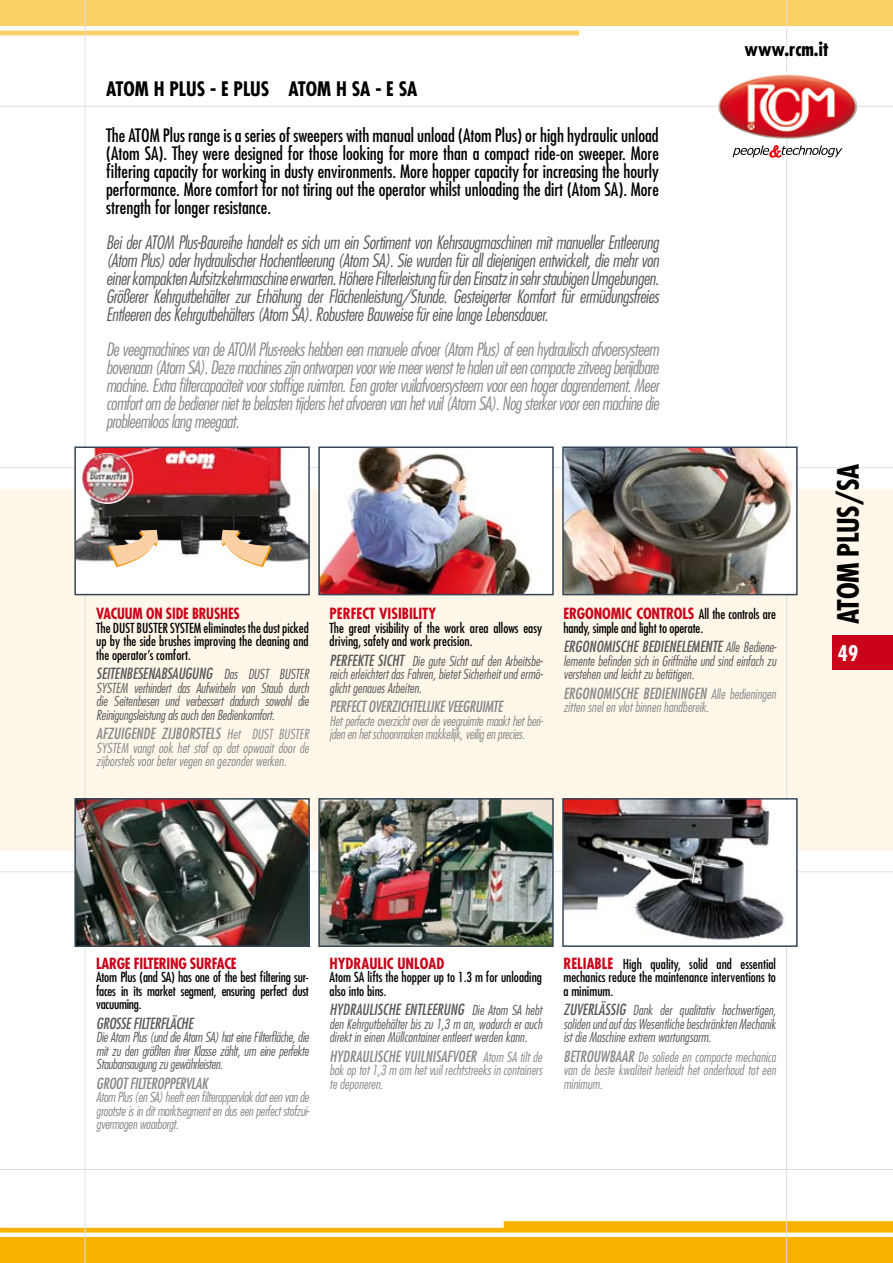
<style>
.page{position:relative;width:893px;height:1263px;background:#fff}
.page>*{position:absolute;margin:0;border:0;box-sizing:border-box;transform-origin:0 0}
.t1{font:700 condensed 28.65px "Futura";color:#000}
.t2{font:700 condensed 21px "Futura";color:#fff}
.t3{font:700 condensed 19.5px "Futura";color:#000}
.t4{font:italic 300 condensed 18px/18px "Futura";letter-spacing:-.02em;color:#58585a;text-align:justify}
.t5{font:italic 300 condensed 18px/18px "Futura";letter-spacing:-.03em;color:#87888a;text-align:justify}
.t6{font:condensed 18px/18px "Futura";color:#000;text-align:justify}
.t7{font:italic condensed 15px "Futura";color:#87888a}
.t8{font:700 condensed 15px "Futura";letter-spacing:-.01em;color:#ca031a}
.t9{font:italic condensed 15px "Futura";color:#58585a}
.t10{font:italic condensed 15px "Futura";letter-spacing:-.02em;color:#87888a}
.t11{font:700 condensed 15px "Futura";letter-spacing:-.01em;color:#ca031a;scale:.96 1}
.t12{font:italic condensed 15px "Futura";letter-spacing:-.02em;color:#58585a}
.t13{font:italic 300 condensed 13.5px/13.5px "Futura";color:#58585a;text-align:justify}
.t14{font:condensed 13.5px/13.5px "Futura";color:#000;text-align:justify}
.t15{font:italic 300 condensed 13.5px/13.5px "Futura";color:#87888a;text-align:justify}
.t16{font:italic 300 condensed 13.5px/13.5px "Futura";letter-spacing:-.02em;color:#87888a}
.s1{font-weight:300;font-size:13.5px}
.s2{font-weight:400;font-size:15px}
</style>
<div class="page">
<div style="left:0;top:0;width:893px;height:26px;background:#fbd066"></div>
<svg style="left:0;top:0;width:579px;height:42px"></svg>
<div style="left:0;top:1238px;width:893px;height:25px;background:#f9b200"></div>
<svg style="left:0;top:1221px;width:893px;height:11px"></svg>
<div style="left:0;top:489px;width:893px;height:361px;background:#fff7ea"></div>
<hr style="left:0;top:467px;width:893px;height:1px;background:#dbdfe4">
<hr style="left:0;top:871px;width:893px;height:1px;background:#dbdfe4">
<hr style="left:0;top:106px;width:893px;height:1px;background:#dbdfe4">
<hr style="left:786px;top:0;width:1px;height:1263px;background:#dbdfe4">
<hr style="left:0;top:1169px;width:893px;height:1px;background:#dbdfe4">
<svg style="left:733px;top:145px;width:109px;height:13px"></svg>
<img style="left:718px;top:73px;width:139px;height:66px">
<hr style="left:85px;top:0;width:1px;height:1263px;background:#dbdfe4">
<div style="left:833px;top:636px;width:60px;height:34px;background:#ca031a"></div>
<img style="left:77px;top:801px;width:230px;height:143px">
<div style="left:74px;top:798px;width:236px;height:149px;border:2px solid #364658"></div>
<img style="left:321px;top:801px;width:230px;height:143px">
<div style="left:318px;top:798px;width:236px;height:149px;border:2px solid #364658"></div>
<img style="left:77px;top:449px;width:230px;height:143px">
<div style="left:74px;top:446px;width:236px;height:149px;border:2px solid #364658"></div>
<img style="left:321px;top:449px;width:230px;height:143px">
<div style="left:318px;top:446px;width:236px;height:149px;border:2px solid #364658"></div>
<img style="left:565px;top:449px;width:230px;height:143px">
<div style="left:562px;top:446px;width:236px;height:149px;border:2px solid #364658"></div>
<img style="left:565px;top:801px;width:230px;height:143px">
<div style="left:562px;top:798px;width:236px;height:149px;border:2px solid #364658"></div>
<img style="left:82px;top:453px;width:51px;height:51px;border-radius:26px">
<svg style="left:221px;top:530px;width:51px;height:37px;background:#bfa88d"></svg>
<svg style="left:108px;top:530px;width:51px;height:37px;background:#c3ab91"></svg>
<h3 class="t3" style="left:106px;top:76px;width:12px">ATOM</h3>
<h3 class="t3" style="left:154px;top:76px;width:26px">h PLUS</h3>
<h3 class="t3" style="left:210px;top:76px;width:33px">- E PLUS</h3>
<h3 class="t3" style="left:289px;top:76px;width:12px">ATOM</h3>
<h3 class="t3" style="left:336px;top:76px;width:73px">hSA - ESA</h3>
<p class="t6" style="left:106px;top:126px;width:554px">The ATOM Plus range is a series of sweepers with manual unload (Atom Plus) or high hydraulic unload (Atom SA). They were designed for those looking for more than a compact ride-on sweeper. More filtering capacity for working in dusty environments. More hopper capacity for increasing the hourly performance. More comfort for not tiring out the operator whilst unloading the dirt (Atom SA). More strength for longer resistance.</p>
<p class="t4" style="left:106px;top:233px;width:554px">Bei der ATOM Plus-Baureihe handelt es sich um ein Sortiment von Kehrsaugmaschinen mit manueller Entleerung (Atom Plus) oder hydraulischer Hochentleerung (Atom SA). Sie wurden für all diejenigen entwickelt, die mehr von einer kompakten Aufsitzkehrmaschine erwarten. Höhere Filterleistung für den Einsatz in sehr staubigen Umgebungen.<br>Größerer Kehrgutbehälter zur Erhöhung der Flächenleistung/Stunde. Gesteigerter Komfort für ermüdungsfreies Entleeren des Kehrgutbehälters (Atom SA). Robustere Bauweise für eine lange Lebensdauer.</p>
<p class="t5" style="left:106px;top:341px;width:554px">De veegmachines van de ATOM Plus-reeks hebben een manuele afvoer (Atom Plus) of een hydraulisch afvoersysteem bovenaan (Atom SA). Deze machines zijn ontworpen voor wie meer wenst te halen uit een compacte zitveeg berijdbare machine. Extra filtercapaciteit voor stoffige ruimten. Een groter vuilafvoersysteem voor een hoger dagrendement. Meer comfort om de bediener niet te belasten tijdens het afvoeren van het vuil (Atom SA). Nog sterker voor een machine die probleemloos lang meegaat.</p>
<h3 class="t3" style="left:744px;top:37px;width:86px">www.rcm.it</h3>
<p class="t11" style="left:96px;top:604px;width:32px">VACUUM</p>
<p class="t11" style="left:146px;top:604px;width:28px">ON SIDE</p>
<p class="t11" style="left:192px;top:604px;width:9px">BRUS</p>
<p class="t11" style="left:220px;top:604px;width:15px">HES</p>
<p class="t14" style="left:96px;top:621px;width:214px">The DUST BUSTER SYSTEM eliminates the dust picked up by the side brushes improving the cleaning and the operator’s comfort.</p>
<p class="t9" style="left:96px;top:665px;width:43px">SEI TENBESENA</p>
<p class="t9" style="left:161px;top:665px;width:14px">BSAUGUNG</p>
<p class="t13" style="left:96px;top:667px;width:214px;text-indent:128px">Das DUST BUSTER SYSTEM verhindert das Aufwirbeln von Staub durch die Seitenbesen und verbessert dadurch sowohl die Reinigungsleistung als auch den Bedienkomfort.</p>
<p class="t7" style="left:96px;top:725px;width:25px">AFZUIGEN</p>
<p class="t7" style="left:143px;top:725px;width:167px">DE ZIJBORS TELS <span class="s1">Het DUST BUSTER</span></p>
<p class="t15" style="left:96px;top:741px;width:214px">SYSTEM vangt ook het stof op dat opwaait door de zijborstels voor beter vegen en gezonder werken.</p>
<p class="t8" style="left:330px;top:604px;width:8px">PERFE</p>
<p class="t8" style="left:362px;top:604px;width:24px">CT VISIBILIT</p>
<p class="t8" style="left:428px;top:604px;width:9px">Y</p>
<p class="t14" style="left:330px;top:621px;width:214px">The great visibility of the work area allows easy driving, safety and work precision.</p>
<p class="t13" style="left:330px;top:654px;width:215px"><span class="s2">PERFEKTE SICH T</span> Die gute Sicht auf den Arbeitsbe&shy;reich erleichtert das Fahren, bietet Sicherheit und ermö&shy;glicht genaues Arbeiten.</p>
<p class="t10" style="left:330px;top:698px;width:125px">PER FEC T OVERZICH TELIJKE VEEGRUIM</p>
<p class="t7" style="left:493px;top:698px;width:11px">TE</p>
<p class="t16" style="left:330px;top:714px;width:215px">Het perfecte overzicht over de veegruimte maakt het beri&shy;jden en het schoonmaken makkelijk, veilig en precies.</p>
<p class="t8" style="left:563px;top:604px;width:31px">ERGONOMI</p>
<p class="t8" style="left:625px;top:604px;width:27px">C CONTROLS</p>
<p class="t14" style="left:563px;top:607px;width:214px;text-indent:135px">All the controls are handy, simple and light to operate.</p>
<p class="t9" style="left:563px;top:638px;width:47px">ERGONOMISCHE</p>
<p class="t9" style="left:642px;top:638px;width:52px">BEDIENELEMEN</p>
<p class="t13" style="left:563px;top:640px;width:215px;text-indent:149px"><span class="s2">TE</span> Alle Bediene&shy;lemente befinden sich in Griffnähe und sind einfach zu verstehen und leicht zu betätigen.</p>
<p class="t7" style="left:563px;top:684px;width:47px">ERGONOMISCHE</p>
<p class="t7" style="left:643px;top:684px;width:26px">BEDIENINGEN</p>
<p class="t15" style="left:711px;top:687px;width:66px">Alle bedieningen</p>
<p class="t15" style="left:563px;top:700px;width:147px">zitten snel en vlot binnen handbereik.</p>
<h1 class="t1" style="left:831px;top:624px;width:160px;rotate:-90deg">atom PLUS/SA</h1>
<h2 class="t2" style="left:838px;top:640px;width:22px">49</h2>
<p class="t8" style="left:96px;top:954px;width:45px">LARGEFILTERIN</p>
<p class="t8" style="left:178px;top:954px;width:20px">G SURFA</p>
<p class="t8" style="left:224px;top:954px;width:13px">CE</p>
<p class="t14" style="left:96px;top:970px;width:214px">Atom Plus (and SA) has one of the best filtering sur&shy;faces in its market segment, ensuring perfect dust vacuuming.</p>
<p class="t12" style="left:96px;top:1014px;width:87px">GROSSE FILTERFLÄCHE</p>
<p class="t13" style="left:96px;top:1030px;width:214px">Die Atom Plus (und die Atom SA) hat eine Filterfläche, die mit zu den größten ihrer Klasse zählt, um eine perfekte Staubansaugung zu gewährleisten.</p>
<p class="t10" style="left:96px;top:1074px;width:113px">GROOT FILTEROPPERVLAK</p>
<p class="t15" style="left:96px;top:1090px;width:215px">Atom Plus (en SA) heeft een filteroppervlak dat een van de grootste is in dit marktsegment en dus een perfect stofzui&shy;gvermogen waarborgt.</p>
<p class="t8" style="left:330px;top:954px;width:24px">HYDRAULI</p>
<p class="t8" style="left:387px;top:954px;width:20px">C UNLOAD</p>
<p class="t14" style="left:330px;top:970px;width:214px">Atom SA lifts the hopper up to 1.3 m for unloading also into bins.</p>
<p class="t9" style="left:330px;top:1001px;width:51px">HYDRAULISCHE</p>
<p class="t9" style="left:404px;top:1001px;width:30px">ENTLEERUNG</p>
<p class="t13" style="left:330px;top:1003px;width:214px;text-indent:142px">Die Atom SA hebt den Kehrgutbehälter bis zu 1,3 m an, wodurch er auch direkt in einen Müllcontainer entleert werden kann.</p>
<p class="t7" style="left:330px;top:1047px;width:51px">HYDRAULISCHE</p>
<p class="t7" style="left:404px;top:1047px;width:140px">VUILNISA FVOER <span class="s1">Atom SA tilt de</span></p>
<p class="t15" style="left:330px;top:1063px;width:214px">bak op tot 1,3 m om het vuil rechtstreeks in containers te deponeren.</p>
<p class="t8" style="left:563px;top:954px;width:8px">RELIABLE</p>
<p class="t14" style="left:563px;top:957px;width:214px;text-indent:59px">High quality, solid and essential mechanics reduce the maintenance interventions to a minimum.</p>
<p class="t9" style="left:563px;top:1001px;width:48px">ZUVERLÄSSIG</p>
<p class="t13" style="left:563px;top:1003px;width:214px;text-indent:69px">Dank der qualitativ hochwertigen, soliden und auf das Wesentliche beschränkten Mechanik ist die Maschine extrem wartungsarm.</p>
<p class="t15" style="left:563px;top:1050px;width:214px"><span class="s2">BETROUWBAAR</span> De soliede en compacte mechanica van de beste kwaliteit herleidt het onderhoud tot een minimum.</p>
</div>
